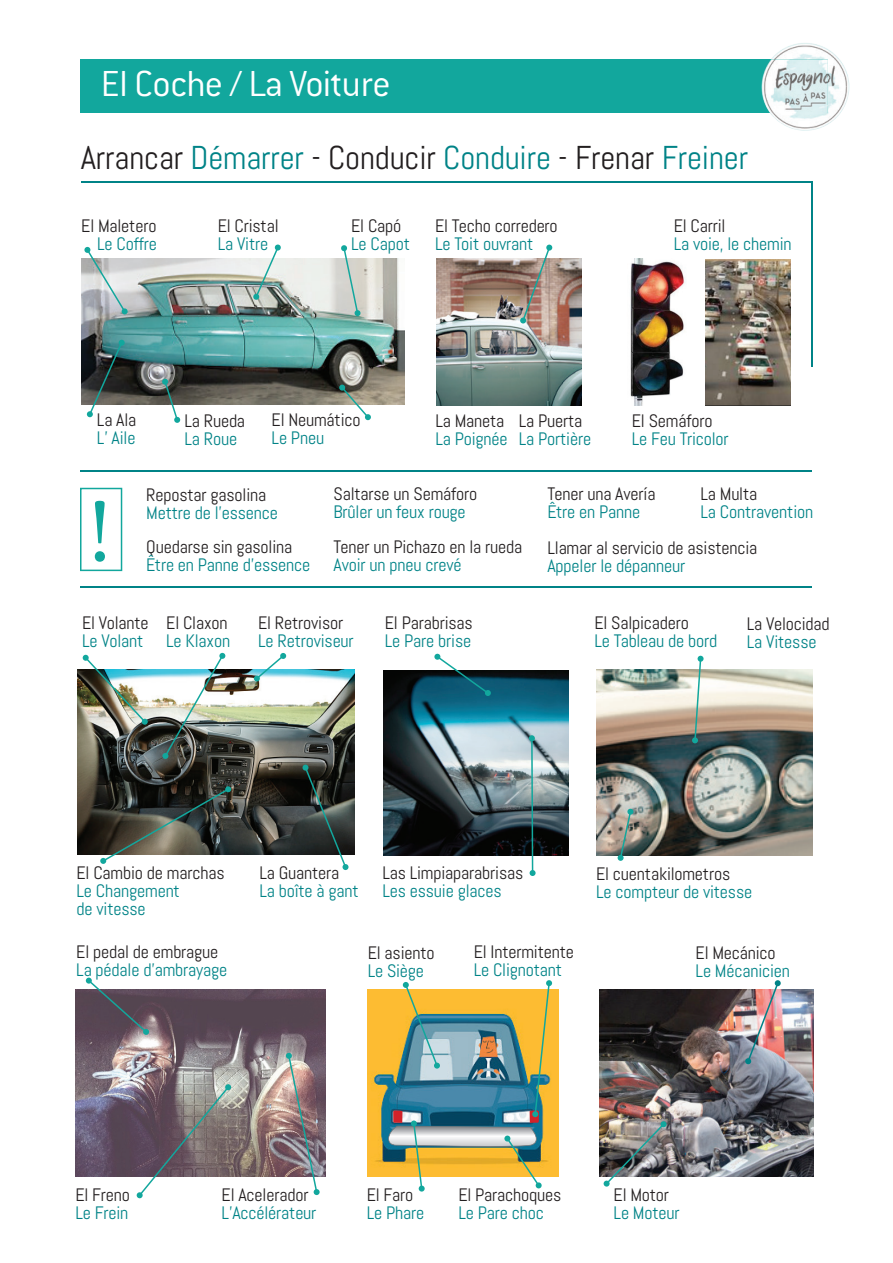
<style>
.page{position:relative;width:893px;height:1263px;background:#fff}
.page>*{position:absolute;margin:0;border:0;box-sizing:border-box;transform-origin:0 0}
.t1{font:90px "Minion Pro";color:#12a79d}
.t2{font:300 39.75px "Conduit ITC";letter-spacing:-.02em;color:#fff}
.t3{font:33px "Abel";letter-spacing:-.005em;color:#231f20}
.t4{font:18px "Abel";letter-spacing:-.01em;color:#231f20}
.t5{font:18px/18px "Abel";letter-spacing:-.01em;color:#008387}
.s1{color:#008387}
</style>
<div class="page">
<div style="left:81px;top:60px;width:747px;height:53px;background:#12a79d"></div>
<hr style="left:81px;top:181px;width:731px;height:2px;background:#008387">
<hr style="left:812px;top:181px;width:1px;height:185px;background:#008387">
<img style="left:770px;top:43px;width:79px;height:88px">
<img style="left:762px;top:61px;width:8px;height:17px">
<img style="left:82px;top:259px;width:323px;height:145px">
<img style="left:78px;top:670px;width:276px;height:185px">
<img style="left:436px;top:259px;width:145px;height:146px">
<img style="left:76px;top:989px;width:249px;height:187px">
<img style="left:383px;top:670px;width:185px;height:185px">
<div style="left:367px;top:990px;width:192px;height:187px;background:#fdbc32"></div>
<img style="left:600px;top:990px;width:213px;height:187px">
<img style="left:596px;top:670px;width:216px;height:186px">
<img style="left:83px;top:655px;width:65px;height:70px">
<img style="left:162px;top:653px;width:63px;height:106px">
<svg style="left:100px;top:786px;width:131px;height:78px"></svg>
<svg style="left:302px;top:765px;width:46px;height:105px"></svg>
<svg style="left:254px;top:653px;width:32px;height:28px"></svg>
<svg style="left:341px;top:245px;width:20px;height:71px"></svg>
<svg style="left:253px;top:244px;width:28px;height:56px"></svg>
<svg style="left:529px;top:735px;width:7px;height:141px"></svg>
<svg style="left:434px;top:654px;width:57px;height:42px"></svg>
<svg style="left:86px;top:978px;width:63px;height:57px"></svg>
<img style="left:630px;top:259px;width:55px;height:146px">
<svg style="left:80px;top:488px;width:42px;height:83px"></svg>
<hr style="left:81px;top:471px;width:731px;height:1px;background:#008387">
<hr style="left:81px;top:586px;width:731px;height:2px;background:#008387">
<svg style="left:384px;top:980px;width:168px;height:211px"></svg>
<img style="left:745px;top:980px;width:36px;height:84px">
<img style="left:604px;top:1121px;width:63px;height:65px">
<svg style="left:137px;top:1084px;width:94px;height:114px"></svg>
<img style="left:286px;top:1053px;width:34px;height:142px">
<svg style="left:84px;top:247px;width:44px;height:67px"></svg>
<svg style="left:87px;top:340px;width:38px;height:77px"></svg>
<svg style="left:162px;top:379px;width:18px;height:44px"></svg>
<svg style="left:339px;top:385px;width:32px;height:35px"></svg>
<svg style="left:618px;top:809px;width:15px;height:52px"></svg>
<svg style="left:692px;top:656px;width:12px;height:87px"></svg>
<svg style="left:520px;top:245px;width:32px;height:78px"></svg>
<img style="left:705px;top:259px;width:86px;height:146px">
<h2 class="t2" style="left:101px;top:62px;width:291px">El Coche / La Voiture</h2>
<h3 class="t3" style="left:81px;top:137px;width:669px">Arrancar <span class="s1">Démarrer</span> - Conducir <span class="s1">Conduire</span> - Frenar <span class="s1">Freiner</span></h3>
<p class="t4" style="left:81px;top:214px;width:77px">El Maletero</p>
<p class="t5" style="left:97px;top:235px;width:61px">Le Coffre</p>
<p class="t4" style="left:218px;top:214px;width:62px">El Cristal</p>
<p class="t5" style="left:218px;top:235px;width:52px">La Vitre</p>
<p class="t4" style="left:351px;top:214px;width:52px">El Capó</p>
<p class="t5" style="left:351px;top:235px;width:60px">Le Capot</p>
<p class="t4" style="left:435px;top:214px;width:124px">El Techo corredero</p>
<p class="t5" style="left:435px;top:235px;width:100px">Le Toit ouvrant</p>
<p class="t4" style="left:674px;top:214px;width:53px">El Carril</p>
<p class="t5" style="left:674px;top:235px;width:119px">La voie, le chemin</p>
<p class="t4" style="left:97px;top:408px;width:41px">La Ala</p>
<p class="t5" style="left:97px;top:429px;width:40px">L’ Aile</p>
<p class="t4" style="left:184px;top:410px;width:62px">La Rueda</p>
<p class="t5" style="left:184px;top:430px;width:54px">La Roue</p>
<p class="t4" style="left:272px;top:409px;width:90px">El Neumático</p>
<p class="t5" style="left:272px;top:429px;width:54px">Le Pneu</p>
<p class="t4" style="left:435px;top:410px;width:70px">La Maneta</p>
<p class="t5" style="left:435px;top:430px;width:74px">La Poignée</p>
<p class="t4" style="left:519px;top:409px;width:65px">La Puerta</p>
<p class="t5" style="left:519px;top:430px;width:74px">La Portière</p>
<p class="t4" style="left:632px;top:410px;width:82px">El Semáforo</p>
<p class="t5" style="left:632px;top:430px;width:98px">Le Feu Tricolor</p>
<h1 class="t1" style="left:88px;top:472px;width:26px">!</h1>
<p class="t4" style="left:146px;top:484px;width:122px">Repostar gasolina</p>
<p class="t5" style="left:146px;top:504px;width:133px">Mettre de l’essence</p>
<p class="t4" style="left:146px;top:535px;width:148px">Quedarse sin gasolina</p>
<p class="t5" style="left:146px;top:556px;width:166px">Être en Panne d’essence</p>
<p class="t4" style="left:334px;top:483px;width:145px">Saltarse un Semáforo</p>
<p class="t5" style="left:334px;top:503px;width:134px">Brûler un feux rouge</p>
<p class="t4" style="left:334px;top:536px;width:190px">Tener un Pichazo en la rueda</p>
<p class="t5" style="left:334px;top:556px;width:130px">Avoir un pneu crevé</p>
<p class="t4" style="left:82px;top:612px;width:68px">El Volante</p>
<p class="t5" style="left:82px;top:632px;width:63px">Le Volant</p>
<p class="t4" style="left:166px;top:612px;width:63px">El Claxon</p>
<p class="t5" style="left:166px;top:632px;width:65px">Le Klaxon</p>
<p class="t4" style="left:258px;top:612px;width:87px">El Retrovisor</p>
<p class="t5" style="left:258px;top:632px;width:97px">Le Retroviseur</p>
<p class="t4" style="left:385px;top:612px;width:89px">El Parabrisas</p>
<p class="t5" style="left:385px;top:632px;width:88px">Le Pare brise</p>
<p class="t4" style="left:701px;top:483px;width:58px">La Multa</p>
<p class="t5" style="left:701px;top:503px;width:114px">La Contravention</p>
<p class="t4" style="left:547px;top:536px;width:211px">Llamar al servicio de asistencia</p>
<p class="t5" style="left:547px;top:556px;width:139px">Appeler le dépanneur</p>
<p class="t4" style="left:547px;top:483px;width:110px">Tener una Avería</p>
<p class="t5" style="left:547px;top:503px;width:94px">Être en Panne</p>
<p class="t4" style="left:594px;top:612px;width:96px">El Salpicadero</p>
<p class="t5" style="left:594px;top:632px;width:124px">Le Tableau de bord</p>
<p class="t4" style="left:747px;top:612px;width:84px">La Velocidad</p>
<p class="t5" style="left:747px;top:633px;width:71px">La Vitesse</p>
<p class="t4" style="left:77px;top:861px;width:150px">El Cambio de marchas</p>
<p class="t5" style="left:77px;top:882px;width:105px">Le Changement de vitesse</p>
<p class="t4" style="left:259px;top:861px;width:81px">La Guantera</p>
<p class="t5" style="left:259px;top:882px;width:101px">La boîte à gant</p>
<p class="t4" style="left:382px;top:861px;width:142px">Las Limpiaparabrisas</p>
<p class="t5" style="left:382px;top:882px;width:121px">Les essuie glaces</p>
<p class="t4" style="left:596px;top:862px;width:136px">El cuentakilometros</p>
<p class="t5" style="left:596px;top:883px;width:158px">Le compteur de vitesse</p>
<p class="t4" style="left:76px;top:941px;width:144px">El pedal de embrague</p>
<p class="t5" style="left:76px;top:961px;width:152px">La pédale d’ambrayage</p>
<p class="t4" style="left:368px;top:941px;width:68px">El asiento</p>
<p class="t5" style="left:368px;top:962px;width:58px">Le Siège</p>
<p class="t4" style="left:474px;top:940px;width:102px">El Intermitente</p>
<p class="t5" style="left:474px;top:961px;width:90px">Le Clignotant</p>
<p class="t4" style="left:696px;top:941px;width:82px">El Mecánico</p>
<p class="t5" style="left:696px;top:962px;width:96px">Le Mécanicien</p>
<p class="t4" style="left:75px;top:1183px;width:56px">El Freno</p>
<p class="t5" style="left:75px;top:1204px;width:54px">Le Frein</p>
<p class="t4" style="left:222px;top:1184px;width:88px">El Acelerador</p>
<p class="t5" style="left:222px;top:1204px;width:96px">L’Accélérateur</p>
<p class="t4" style="left:367px;top:1183px;width:48px">El Faro</p>
<p class="t5" style="left:367px;top:1204px;width:59px">Le Phare</p>
<p class="t4" style="left:458px;top:1183px;width:105px">El Parachoques</p>
<p class="t5" style="left:458px;top:1204px;width:87px">Le Pare choc</p>
<p class="t4" style="left:614px;top:1183px;width:57px">El Motor</p>
<p class="t5" style="left:614px;top:1204px;width:67px">Le Moteur</p>
</div>
